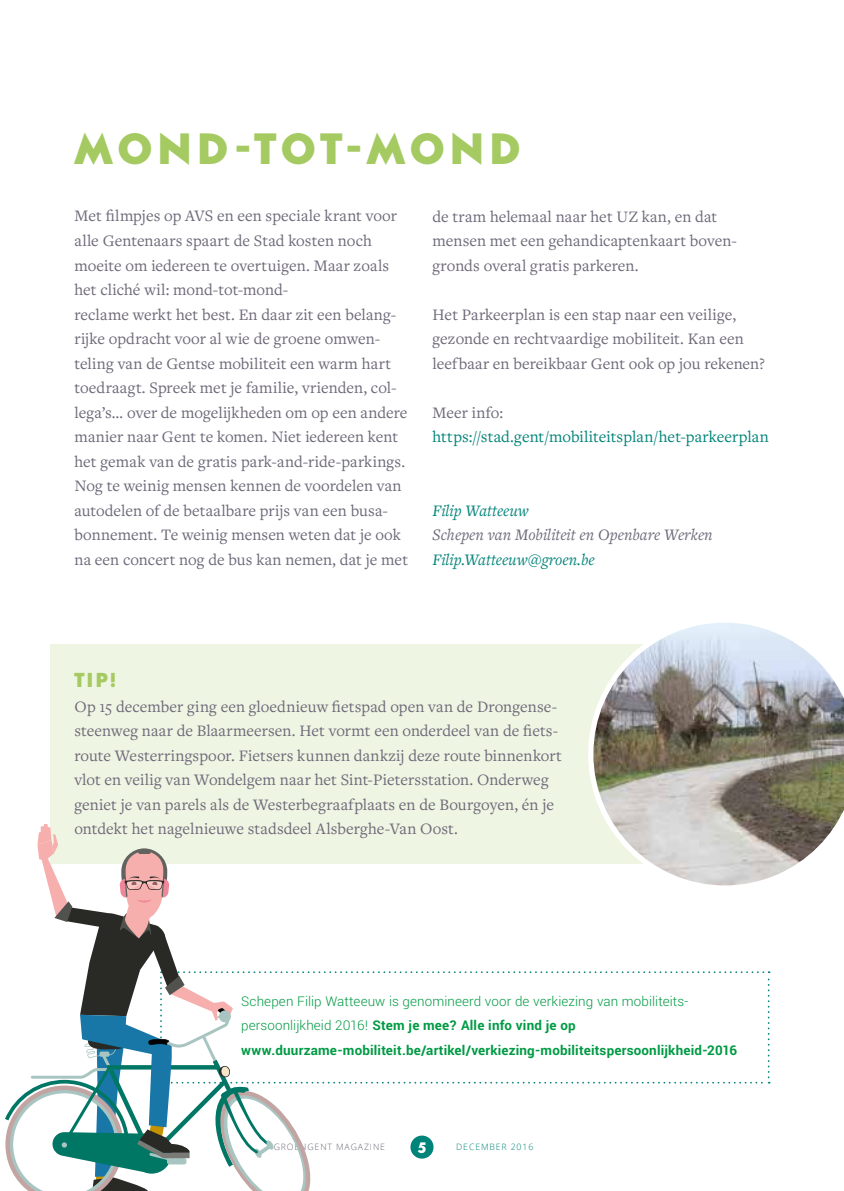
<style>
.page{position:relative;width:844px;height:1191px;background:#fff}
.page>*{position:absolute;margin:0;border:0;box-sizing:border-box;transform-origin:0 0}
.t1{font:900 45.5px "Simplo";letter-spacing:.1em;color:#a4ca61}
.t2{font:900 21px "Simplo";color:#a4ca61}
.t3{font:16.62px/24.5px "Freight Text Pro";letter-spacing:.005em;color:#6d6878}
.t4{font:16.62px "Freight Text Pro";letter-spacing:.005em;color:#008379}
.t5{font:italic 16.62px "Freight Text Pro";color:#008379}
.t6{font:italic 16.62px "Freight Text Pro";color:#6d6878}
.t7{font:900 15.75px "Simplo";color:#fff}
.t8{font:700 14.88px/24.5px "Yantramanav";letter-spacing:.015em;color:#009a44}
.t9{font:300 8.75px "Open Sans";letter-spacing:.1em;color:#6d6878}
.t10{font:300 8.75px "Open Sans";letter-spacing:.1em;color:#008379}
.s1{font-weight:300}
</style>
<div class="page">
<div style="left:50px;top:644px;width:719px;height:219px;background:#eff5e3"></div>
<svg style="left:588px;top:623px;width:255px;height:255px"></svg>
<svg style="left:5px;top:824px;width:764px;height:367px"></svg>
<h1 class="t1" style="left:74px;top:122px;width:447px">MOND-TOT-MOND</h1>
<p class="t3" style="left:74px;top:203px;width:335px">Met filmpjes op AVS en een speciale krant voor alle Gentenaars spaart de Stad kosten noch moeite om iedereen te overtuigen. Maar zoals het cliché wil: mond-tot-mond-<br>reclame werkt het best. En daar zit een belang&shy;rijke opdracht voor al wie de groene omwen&shy;teling van de Gentse mobiliteit een warm hart toedraagt. Spreek met je familie, vrienden, col&shy;lega’s… over de mogelijkheden om op een andere manier naar Gent te komen. Niet iedereen kent het gemak van de gratis park-and-ride-parkings.<br>Nog te weinig mensen kennen de voordelen van autodelen of de betaalbare prijs van een busa&shy;bonnement. Te weinig mensen weten dat je ook na een concert nog de bus kan nemen, dat je met</p>
<p class="t3" style="left:432px;top:203px;width:306px">de tram helemaal naar het UZ kan, en dat mensen met een gehandicaptenkaart boven&shy;gronds overal gratis parkeren.</p>
<p class="t3" style="left:432px;top:301px;width:334px">Het Parkeerplan is een stap naar een veilige, gezonde en rechtvaardige mobiliteit. Kan een leefbaar en bereikbaar Gent ook op jou rekenen?</p>
<p class="t3" style="left:432px;top:399px;width:72px">Meer info:</p>
<p class="t4" style="left:432px;top:426px;width:338px">https://stad.gent/mobiliteitsplan/het-parkeerplan</p>
<p class="t5" style="left:432px;top:499px;width:98px">Filip Watteeuw</p>
<p class="t6" style="left:432px;top:524px;width:282px">Schepen van Mobiliteit en Openbare Werken</p>
<p class="t5" style="left:432px;top:548px;width:163px">Filip.Watteeuw@groen.be</p>
<p class="t2" style="left:74px;top:667px;width:43px">TIP!</p>
<p class="t3" style="left:74px;top:693px;width:489px">Op 15 december ging een gloednieuw fietspad open van de Drongense&shy;steenweg naar de Blaarmeersen. Het vormt een onderdeel van de fiets&shy;route Westerringspoor. Fietsers kunnen dankzij deze route binnenkort vlot en veilig van Wondelgem naar het Sint-Pietersstation. Onderweg geniet je van parels als de Westerbegraafplaats en de Bourgoyen, én je ontdekt het nagelnieuwe stadsdeel Alsberghe-Van Oost.</p>
<p class="t8" style="left:241px;top:989px;width:497px"><span class="s1">Schepen Filip Watteeuw is genomineerd voor de verkiezing van mobiliteits&shy;persoonlijkheid 2016!</span> Stem je mee? Alle info vind je op www.duurzame-mobiliteit.be/artikel/verkiezing-mobiliteitspersoonlijkheid-2016</p>
<p class="t9" style="left:273px;top:1140px;width:113px">GROENGENT MAGAZINE</p>
<p class="t7" style="left:417px;top:1138px;width:10px">5</p>
<p class="t10" style="left:456px;top:1140px;width:79px">DECEMBER 2016</p>
</div>
